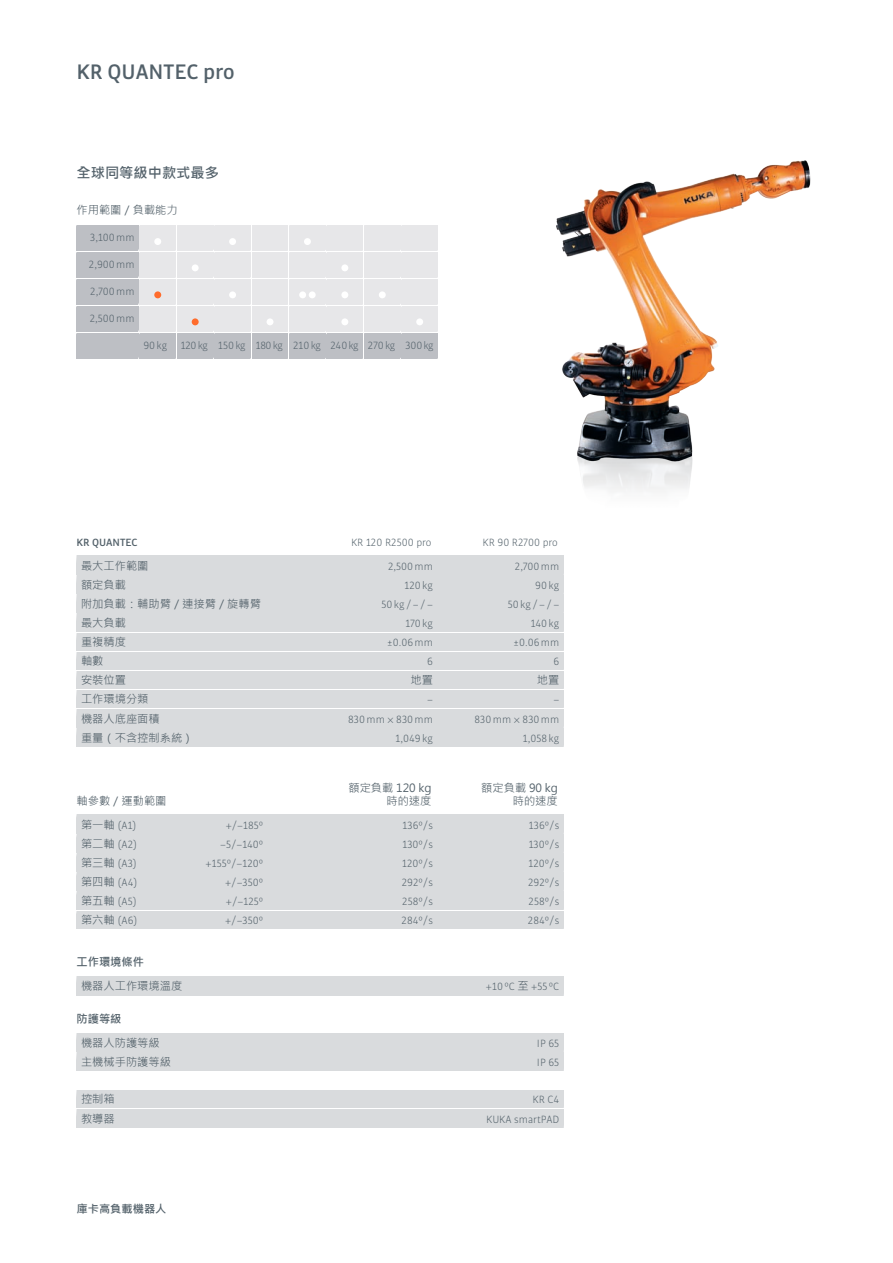
<style>
.page{position:relative;width:893px;height:1263px;background:#fff}
.page>*{position:absolute;margin:0;border:0;box-sizing:border-box;transform-origin:0 0}
.Subline_15___18{font:700 22.5px "KUKA Bulo";color:#53616a}
.Copy_9_5___12{font:700 14.25px "Microsoft Jheng Hei";color:#53616a}
.Caption_7_5___9{font:11.25px "KUKA Bulo";color:#53616a}
.Caption_7_5___9-2{font:11.25px "Microsoft Jheng Hei";color:#53616a}
.Caption_7_5___9-3{font:700 11.25px "Microsoft Jheng Hei";color:#53616a}
.Caption_7_5___9-4{font:700 11.25px "KUKA Bulo";color:#53616a}
.s1{font-family:"Microsoft Jheng Hei"}
</style>
<div class="page">
<img style="left:514px;top:160px;width:297px;height:396px">
<div style="left:77px;top:556px;width:487px;height:190px;background:#d9dbdd"></div>
<div style="left:77px;top:976px;width:487px;height:19px;background:#d9dbdd"></div>
<div style="left:77px;top:1033px;width:487px;height:37px;background:#d9dbdd"></div>
<div style="left:77px;top:1090px;width:487px;height:37px;background:#d9dbdd"></div>
<div style="left:77px;top:815px;width:487px;height:114px;background:#d9dbdd"></div>
<svg style="left:77px;top:225px;width:361px;height:133px;background:#dadbdd"></svg>
<div style="left:154px;top:238px;width:7px;height:7px;background:#fff;border-radius:50%"></div>
<div style="left:229px;top:238px;width:7px;height:7px;background:#fff;border-radius:50%"></div>
<div style="left:304px;top:238px;width:7px;height:7px;background:#fff;border-radius:50%"></div>
<div style="left:192px;top:264px;width:7px;height:7px;background:#fff;border-radius:50%"></div>
<div style="left:341px;top:264px;width:7px;height:7px;background:#fff;border-radius:50%"></div>
<div style="left:154px;top:291px;width:7px;height:7px;background:#ff6c2c;border-radius:50%"></div>
<div style="left:229px;top:291px;width:7px;height:7px;background:#fff;border-radius:50%"></div>
<div style="left:299px;top:291px;width:7px;height:7px;background:#fff;border-radius:50%"></div>
<div style="left:309px;top:291px;width:7px;height:7px;background:#fff;border-radius:50%"></div>
<div style="left:341px;top:291px;width:7px;height:7px;background:#fff;border-radius:50%"></div>
<div style="left:379px;top:291px;width:7px;height:7px;background:#fff;border-radius:50%"></div>
<div style="left:192px;top:318px;width:7px;height:7px;background:#ff6c2c;border-radius:50%"></div>
<div style="left:267px;top:318px;width:6px;height:7px;background:#fff;border-radius:50%"></div>
<div style="left:341px;top:318px;width:7px;height:7px;background:#fff;border-radius:50%"></div>
<div style="left:416px;top:318px;width:7px;height:7px;background:#fff;border-radius:50%"></div>
<p class="Subline_15___18" style="left:77px;top:58px;width:160px">KR QUANTEC pro</p>
<p class="Copy_9_5___12" style="left:77px;top:164px;width:144px">全球同等級中款式最多</p>
<p class="Caption_7_5___9-2" style="left:77px;top:203px;width:103px">作用範圍／負載能力</p>
<p class="Caption_7_5___9" style="left:90px;top:231px;width:46px">3,100mm</p>
<p class="Caption_7_5___9" style="left:89px;top:258px;width:47px">2,900mm</p>
<p class="Caption_7_5___9" style="left:90px;top:285px;width:46px">2,700mm</p>
<p class="Caption_7_5___9" style="left:90px;top:312px;width:46px">2,500mm</p>
<p class="Caption_7_5___9" style="left:143px;top:339px;width:25px">90kg</p>
<p class="Caption_7_5___9" style="left:181px;top:339px;width:29px">120kg</p>
<p class="Caption_7_5___9" style="left:218px;top:339px;width:29px">150kg</p>
<p class="Caption_7_5___9" style="left:256px;top:339px;width:29px">180kg</p>
<p class="Caption_7_5___9" style="left:293px;top:339px;width:29px">210kg</p>
<p class="Caption_7_5___9" style="left:331px;top:339px;width:30px">240kg</p>
<p class="Caption_7_5___9" style="left:368px;top:339px;width:29px">270kg</p>
<p class="Caption_7_5___9" style="left:405px;top:339px;width:30px">300kg</p>
<p class="Caption_7_5___9-4" style="left:77px;top:535px;width:62px">KR QUANTEC</p>
<p class="Caption_7_5___9" style="left:351px;top:536px;width:82px">KR 120 R2500 pro</p>
<p class="Caption_7_5___9" style="left:482px;top:536px;width:77px">KR 90 R2700 pro</p>
<p class="Caption_7_5___9-2" style="left:81px;top:559px;width:69px">最大工作範圍</p>
<p class="Caption_7_5___9" style="left:388px;top:559px;width:46px">2,500mm</p>
<p class="Caption_7_5___9" style="left:515px;top:559px;width:46px">2,700mm</p>
<p class="Caption_7_5___9-2" style="left:81px;top:578px;width:47px">額定負載</p>
<p class="Caption_7_5___9" style="left:404px;top:578px;width:30px">120kg</p>
<p class="Caption_7_5___9" style="left:535px;top:578px;width:25px">90kg</p>
<p class="Caption_7_5___9-2" style="left:81px;top:597px;width:182px">附加負載：輔助臂／連接臂／旋轉臂</p>
<p class="Caption_7_5___9" style="left:381px;top:597px;width:53px">50kg/–/–</p>
<p class="Caption_7_5___9" style="left:508px;top:597px;width:53px">50kg/–/–</p>
<p class="Caption_7_5___9-2" style="left:81px;top:616px;width:47px">最大負載</p>
<p class="Caption_7_5___9" style="left:405px;top:616px;width:29px">170kg</p>
<p class="Caption_7_5___9" style="left:531px;top:616px;width:30px">140kg</p>
<p class="Caption_7_5___9-2" style="left:81px;top:635px;width:47px">重複精度</p>
<p class="Caption_7_5___9" style="left:387px;top:636px;width:48px">±0.06mm</p>
<p class="Caption_7_5___9" style="left:513px;top:636px;width:48px">±0.06mm</p>
<p class="Caption_7_5___9-2" style="left:81px;top:654px;width:24px">軸數</p>
<p class="Caption_7_5___9" style="left:427px;top:655px;width:7px">6</p>
<p class="Caption_7_5___9" style="left:553px;top:655px;width:7px">6</p>
<p class="Caption_7_5___9-2" style="left:81px;top:673px;width:47px">安裝位置</p>
<p class="Caption_7_5___9-2" style="left:410px;top:673px;width:24px">地置</p>
<p class="Caption_7_5___9-2" style="left:537px;top:673px;width:24px">地置</p>
<p class="Caption_7_5___9-2" style="left:81px;top:692px;width:69px">工作環境分類</p>
<p class="Caption_7_5___9" style="left:427px;top:693px;width:7px">–</p>
<p class="Caption_7_5___9" style="left:553px;top:693px;width:7px">–</p>
<p class="Caption_7_5___9-2" style="left:81px;top:711px;width:80px">機器人底座面積</p>
<p class="Caption_7_5___9" style="left:348px;top:712px;width:86px">830mm × 830mm</p>
<p class="Caption_7_5___9" style="left:475px;top:712px;width:86px">830mm × 830mm</p>
<p class="Caption_7_5___9-2" style="left:81px;top:730px;width:114px">重量（不含控制系統）</p>
<p class="Caption_7_5___9" style="left:396px;top:731px;width:39px">1,049kg</p>
<p class="Caption_7_5___9" style="left:523px;top:731px;width:38px">1,058kg</p>
<p class="Caption_7_5___9-2" style="left:77px;top:794px;width:92px">軸參數／運動範圍</p>
<p class="Caption_7_5___9-2" style="left:348px;top:780px;width:85px">額定負載 120 kg</p>
<p class="Caption_7_5___9-2" style="left:386px;top:794px;width:46px">時的速度</p>
<p class="Caption_7_5___9-2" style="left:481px;top:780px;width:78px">額定負載 90 kg</p>
<p class="Caption_7_5___9-2" style="left:513px;top:794px;width:46px">時的速度</p>
<p class="Caption_7_5___9" style="left:81px;top:818px;width:57px"><span class="s1">第一軸</span> (A1)</p>
<p class="Caption_7_5___9" style="left:226px;top:818px;width:39px">+/–185°</p>
<p class="Caption_7_5___9" style="left:403px;top:818px;width:32px">136°/s</p>
<p class="Caption_7_5___9" style="left:529px;top:818px;width:32px">136°/s</p>
<p class="Caption_7_5___9" style="left:81px;top:837px;width:58px"><span class="s1">第二軸</span> (A2)</p>
<p class="Caption_7_5___9" style="left:220px;top:837px;width:45px">–5/–140°</p>
<p class="Caption_7_5___9" style="left:402px;top:837px;width:32px">130°/s</p>
<p class="Caption_7_5___9" style="left:529px;top:837px;width:32px">130°/s</p>
<p class="Caption_7_5___9" style="left:81px;top:856px;width:57px"><span class="s1">第三軸</span> (A3)</p>
<p class="Caption_7_5___9" style="left:206px;top:856px;width:59px">+155°/–120°</p>
<p class="Caption_7_5___9" style="left:402px;top:856px;width:32px">120°/s</p>
<p class="Caption_7_5___9" style="left:528px;top:856px;width:32px">120°/s</p>
<p class="Caption_7_5___9" style="left:81px;top:875px;width:58px"><span class="s1">第四軸</span> (A4)</p>
<p class="Caption_7_5___9" style="left:225px;top:875px;width:40px">+/–350°</p>
<p class="Caption_7_5___9" style="left:402px;top:875px;width:33px">292°/s</p>
<p class="Caption_7_5___9" style="left:528px;top:875px;width:33px">292°/s</p>
<p class="Caption_7_5___9" style="left:81px;top:894px;width:57px"><span class="s1">第五軸</span> (A5)</p>
<p class="Caption_7_5___9" style="left:226px;top:894px;width:39px">+/–125°</p>
<p class="Caption_7_5___9" style="left:402px;top:894px;width:32px">258°/s</p>
<p class="Caption_7_5___9" style="left:529px;top:894px;width:32px">258°/s</p>
<p class="Caption_7_5___9" style="left:81px;top:914px;width:58px"><span class="s1">第六軸</span> (A6)</p>
<p class="Caption_7_5___9" style="left:225px;top:914px;width:40px">+/–350°</p>
<p class="Caption_7_5___9" style="left:402px;top:914px;width:33px">284°/s</p>
<p class="Caption_7_5___9" style="left:528px;top:914px;width:33px">284°/s</p>
<p class="Caption_7_5___9-3" style="left:77px;top:955px;width:69px">工作環境條件</p>
<p class="Caption_7_5___9-2" style="left:81px;top:979px;width:103px">機器人工作環境溫度</p>
<p class="Caption_7_5___9" style="left:486px;top:979px;width:75px">+10°C <span class="s1">至</span> +55 °C</p>
<p class="Caption_7_5___9-3" style="left:77px;top:1012px;width:47px">防護等級</p>
<p class="Caption_7_5___9-2" style="left:81px;top:1036px;width:80px">機器人防護等級</p>
<p class="Caption_7_5___9" style="left:537px;top:1036px;width:24px">IP 65</p>
<p class="Caption_7_5___9-2" style="left:81px;top:1055px;width:91px">主機械手防護等級</p>
<p class="Caption_7_5___9" style="left:537px;top:1055px;width:24px">IP 65</p>
<p class="Caption_7_5___9-2" style="left:81px;top:1092px;width:35px">控制箱</p>
<p class="Caption_7_5___9" style="left:533px;top:1093px;width:28px">KR C4</p>
<p class="Caption_7_5___9-2" style="left:81px;top:1111px;width:35px">教導器</p>
<p class="Caption_7_5___9" style="left:486px;top:1112px;width:75px">KUKA smartPAD</p>
<p class="Caption_7_5___9-3" style="left:77px;top:1202px;width:92px">庫卡高負載機器人</p>
</div>
